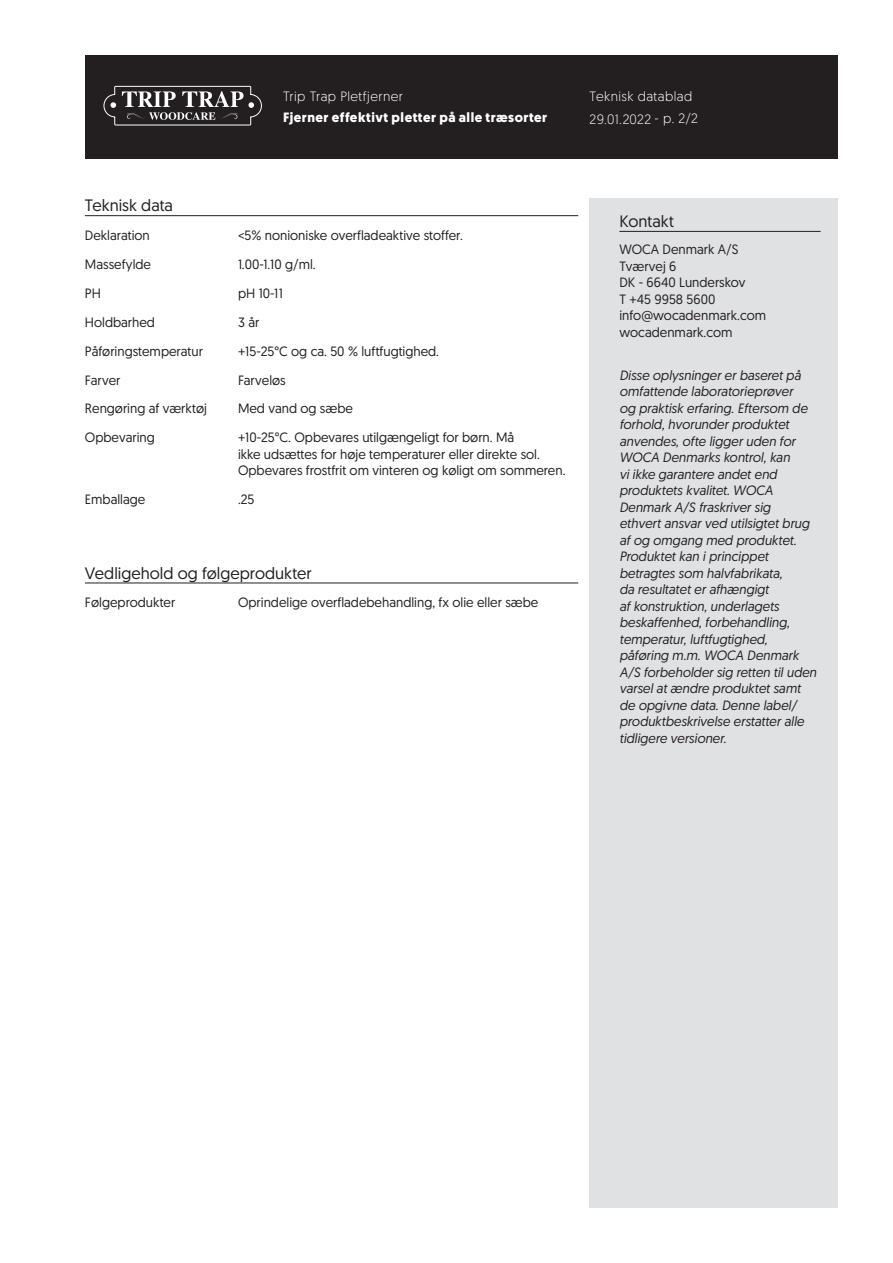
<style>
.page{position:relative;width:893px;height:1263px;background:#fff}
.page>*{position:absolute;margin:0;border:0;box-sizing:border-box;transform-origin:0 0}
.skyBodyHdn{font:16.5px "Geomanist";color:#231f20}
.skyContactHdnBodytex{font:16.5px "Geomanist";color:#231f20}
.skyDisclaimerTxtBody{font:italic 13.5px/16.5px "Geomanist";color:#231f20}
.skyBodyTxt{font:13.5px/16.5px "Geomanist";color:#231f20}
.skyBodyCap{font:13.5px "Geomanist";color:#231f20}
.skyWhiteHdnBodytext{font:300 13.5px "Geomanist";letter-spacing:.03em;color:#fff}
.skyWhiteBoldHdnBodyt{font:700 13.5px "Geomanist";letter-spacing:.035em;color:#fff}
</style>
<div class="page">
<div style="left:85px;top:55px;width:753px;height:104px;background:#231f20"></div>
<div style="left:590px;top:198px;width:248px;height:1010px;background:#e0e1e3"></div>
<hr style="left:619px;top:231px;width:202px;height:1px;background:#231f20">
<hr style="left:85px;top:215px;width:493px;height:1px;background:#231f20">
<hr style="left:85px;top:583px;width:493px;height:1px;background:#231f20">
<svg style="left:103px;top:86px;width:159px;height:40px"></svg>
<p class="skyWhiteHdnBodytext" style="left:283px;top:87px;width:122px">Trip Trap Pletfjerner</p>
<p class="skyWhiteBoldHdnBodyt" style="left:283px;top:108px;width:266px">Fjerner effektivt pletter på alle træsorter</p>
<p class="skyWhiteHdnBodytext" style="left:590px;top:87px;width:104px">Teknisk datablad</p>
<p class="skyWhiteHdnBodytext" style="left:590px;top:110px;width:110px">29.01.2022 - p. 2/2</p>
<p class="skyBodyHdn" style="left:85px;top:195px;width:90px">Teknisk data</p>
<p class="skyBodyCap" style="left:85px;top:227px;width:66px">Deklaration</p>
<p class="skyBodyTxt" style="left:238px;top:227px;width:226px">&lt;5% nonioniske overfladeaktive stoffer.</p>
<p class="skyBodyCap" style="left:85px;top:255px;width:68px">Massefylde</p>
<p class="skyBodyTxt" style="left:238px;top:256px;width:79px">1.00-1.10 g/ml.</p>
<p class="skyBodyCap" style="left:85px;top:284px;width:17px">PH</p>
<p class="skyBodyTxt" style="left:238px;top:284px;width:46px">pH 10-11</p>
<p class="skyBodyCap" style="left:85px;top:313px;width:72px">Holdbarhed</p>
<p class="skyBodyTxt" style="left:238px;top:313px;width:23px">3 år</p>
<p class="skyBodyCap" style="left:85px;top:342px;width:119px">Påføringstemperatur</p>
<p class="skyBodyTxt" style="left:238px;top:342px;width:203px">+15-25°C og ca. 50 % luftfugtighed.</p>
<p class="skyBodyCap" style="left:85px;top:371px;width:37px">Farver</p>
<p class="skyBodyTxt" style="left:238px;top:371px;width:49px">Farveløs</p>
<p class="skyBodyCap" style="left:85px;top:400px;width:123px">Rengøring af værktøj</p>
<p class="skyBodyTxt" style="left:238px;top:400px;width:116px">Med vand og sæbe</p>
<p class="skyBodyCap" style="left:85px;top:429px;width:71px">Opbevaring</p>
<p class="skyBodyTxt" style="left:238px;top:429px;width:329px">+10-25°C. Opbevares utilgængeligt for børn. Må<br>ikke udsættes for høje temperaturer eller direkte sol.<br>Opbevares frostfrit om vinteren og køligt om sommeren.</p>
<p class="skyBodyCap" style="left:85px;top:491px;width:62px">Emballage</p>
<p class="skyBodyTxt" style="left:238px;top:491px;width:18px">.25</p>
<p class="skyBodyHdn" style="left:85px;top:562px;width:228px">Vedligehold og følgeprodukter</p>
<p class="skyBodyCap" style="left:85px;top:594px;width:92px">Følgeprodukter</p>
<p class="skyBodyTxt" style="left:238px;top:594px;width:302px">Oprindelige overfladebehandling, fx olie eller sæbe</p>
<p class="skyContactHdnBodytex" style="left:619px;top:210px;width:56px">Kontakt</p>
<p class="skyBodyTxt" style="left:619px;top:241px;width:121px">WOCA Denmark A/S</p>
<p class="skyBodyTxt" style="left:619px;top:257px;width:59px">Tværvej 6</p>
<p class="skyBodyTxt" style="left:619px;top:274px;width:127px">DK - 6640 Lunderskov</p>
<p class="skyBodyTxt" style="left:619px;top:290px;width:97px">T +45 9958 5600</p>
<p class="skyBodyTxt" style="left:619px;top:307px;width:148px">info@wocadenmark.com</p>
<p class="skyBodyTxt" style="left:619px;top:323px;width:115px">wocadenmark.com</p>
<p class="skyDisclaimerTxtBody" style="left:619px;top:366px;width:199px">Disse oplysninger er baseret på omfattende laboratorieprøver<br>og praktisk erfaring. Eftersom de forhold, hvorunder produktet anvendes, ofte ligger uden for<br>WOCA Denmarks kontrol, kan<br>vi ikke garantere andet end produktets kvalitet. WOCA<br>Denmark A/S fraskriver sig<br>ethvert ansvar ved utilsigtet brug af og omgang med produktet.<br>Produktet kan i princippet betragtes som halvfabrikata,<br>da resultatet er afhængigt<br>af konstruktion, underlagets beskaffenhed, forbehandling, temperatur, luftfugtighed, påføring m.m. WOCA Denmark<br>A/S forbeholder sig retten til uden varsel at ændre produktet samt de opgivne data. Denne label/ produktbeskrivelse erstatter alle tidligere versioner.</p>
</div>
